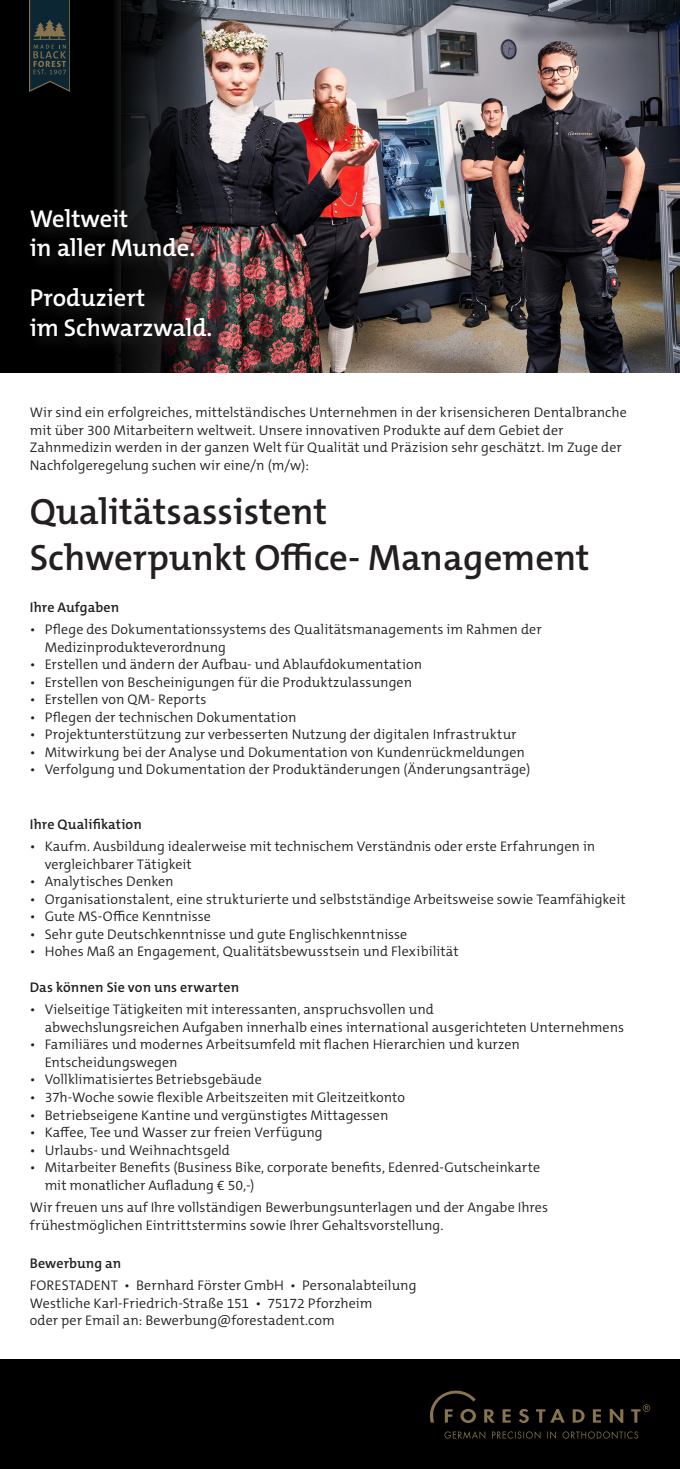
<style>
.page{position:relative;width:680px;height:1469px;background:#fff}
.page>*{position:absolute;margin:0;border:0;box-sizing:border-box;transform-origin:0 0}
.t1{font:600 36.75px/45.5px "The Mix C5";color:#231f20}
.t2{font:600 24.5px/29.8px "The Mix C5";color:#fff}
.t3{font:300 14px/17.5px "The Mix C5";letter-spacing:.005em;color:#231f20}
.t4{font:600 14px "The Mix C5";letter-spacing:.005em;color:#231f20}
</style>
<div class="page">
<div style="left:0;top:1359px;width:680px;height:109px;background:#000"></div>
<img style="left:218px;top:0;width:462px;height:372px">
<svg style="left:0;top:0;width:218px;height:372px;background:#111112"></svg>
<svg style="left:484px;top:1409px;width:10px;height:13px"></svg>
<svg style="left:502px;top:1409px;width:8px;height:13px"></svg>
<svg style="left:519px;top:1409px;width:10px;height:13px"></svg>
<svg style="left:536px;top:1409px;width:28px;height:13px"></svg>
<svg style="left:572px;top:1409px;width:12px;height:13px"></svg>
<svg style="left:593px;top:1409px;width:8px;height:13px"></svg>
<svg style="left:609px;top:1409px;width:14px;height:13px"></svg>
<svg style="left:631px;top:1404px;width:19px;height:18px"></svg>
<svg style="left:430px;top:1390px;width:46px;height:32px"></svg>
<svg style="left:444px;top:1431px;width:194px;height:7px"></svg>
<svg style="left:30px;top:0;width:40px;height:92px;background:#243235"></svg>
<svg style="left:28px;top:205px;width:200px;height:148px;background:#1a1415"></svg>
<h2 class="t2" style="left:30px;top:204px;width:167px">Weltweit<br>in aller Munde.</h2>
<h2 class="t2" style="left:30px;top:283px;width:184px">Produziert<br>im Schwarzwald.</h2>
<p class="t3" style="left:30px;top:404px;width:598px">Wir sind ein erfolgreiches, mittelständisches Unternehmen in der krisensicheren Dentalbranche mit über 300 Mitarbeitern weltweit. Unsere innovativen Produkte auf dem Gebiet der Zahnmedizin werden in der ganzen Welt für Qualität und Präzision sehr geschätzt. Im Zuge der Nachfolgeregelung suchen wir eine/n (m/w):</p>
<h1 class="t1" style="left:30px;top:489px;width:561px">Qualitätsassistent<br>Schwerpunkt Office- Management</h1>
<p class="t4" style="left:30px;top:598px;width:91px">Ihre Aufgaben</p>
<p class="t3" style="left:45px;top:621px;width:498px;text-indent:-15px">• Pflege des Dokumentationssystems des Qualitätsmanagements im Rahmen der<br>Medizinprodukteverordnung</p>
<p class="t3" style="left:30px;top:656px;width:394px">• Erstellen und ändern der Aufbau- und Ablaufdokumentation</p>
<p class="t3" style="left:30px;top:673px;width:384px">• Erstellen von Bescheinigungen für die Produktzulassungen</p>
<p class="t3" style="left:30px;top:691px;width:178px">• Erstellen von QM- Reports</p>
<p class="t3" style="left:30px;top:708px;width:268px">• Pflegen der technischen Dokumentation</p>
<p class="t3" style="left:30px;top:726px;width:488px">• Projektunterstützung zur verbesserten Nutzung der digitalen Infrastruktur</p>
<p class="t3" style="left:30px;top:743px;width:496px">• Mitwirkung bei der Analyse und Dokumentation von Kundenrückmeldungen</p>
<p class="t3" style="left:30px;top:761px;width:502px">• Verfolgung und Dokumentation der Produktänderungen (Änderungsanträge)</p>
<p class="t4" style="left:30px;top:815px;width:114px">Ihre Qualifikation</p>
<p class="t3" style="left:45px;top:837px;width:552px;text-indent:-15px">• Kaufm. Ausbildung idealerweise mit technischem Verständnis oder erste Erfahrungen in vergleichbarer Tätigkeit</p>
<p class="t3" style="left:30px;top:872px;width:145px">• Analytisches Denken</p>
<p class="t3" style="left:30px;top:890px;width:597px">• Organisationstalent, eine strukturierte und selbstständige Arbeitsweise sowie Teamfähigkeit</p>
<p class="t3" style="left:30px;top:907px;width:182px">• Gute MS-Office Kenntnisse</p>
<p class="t3" style="left:30px;top:925px;width:379px">• Sehr gute Deutschkenntnisse und gute Englischkenntnisse</p>
<p class="t3" style="left:30px;top:942px;width:430px">• Hohes Maß an Engagement, Qualitätsbewusstsein und Flexibilität</p>
<p class="t4" style="left:30px;top:978px;width:211px">Das können Sie von uns erwarten</p>
<p class="t3" style="left:45px;top:1001px;width:581px;text-indent:-15px">• Vielseitige Tätigkeiten mit interessanten, anspruchsvollen und<br>abwechslungsreichen Aufgaben innerhalb eines international ausgerichteten Unternehmens</p>
<p class="t3" style="left:45px;top:1036px;width:477px;text-indent:-15px">• Familiäres und modernes Arbeitsumfeld mit flachen Hierarchien und kurzen<br>Entscheidungswegen</p>
<p class="t3" style="left:30px;top:1071px;width:233px">• Vollklimatisiertes Betriebsgebäude</p>
<p class="t3" style="left:30px;top:1088px;width:376px">• 37h-Woche sowie flexible Arbeitszeiten mit Gleitzeitkonto</p>
<p class="t3" style="left:30px;top:1106px;width:360px">• Betriebseigene Kantine und vergünstigtes Mittagessen</p>
<p class="t3" style="left:30px;top:1123px;width:294px">• Kaffee, Tee und Wasser zur freien Verfügung</p>
<p class="t3" style="left:30px;top:1141px;width:202px">• Urlaubs- und Weihnachtsgeld</p>
<p class="t3" style="left:45px;top:1158px;width:497px;text-indent:-15px">• Mitarbeiter Benefits (Business Bike, corporate benefits, Edenred-Gutscheinkarte mit monatlicher Aufladung € 50,-)</p>
<p class="t3" style="left:30px;top:1198px;width:520px">Wir freuen uns auf Ihre vollständigen Bewerbungsunterlagen und der Angabe Ihres frühestmöglichen Eintrittstermins sowie Ihrer Gehaltsvorstellung.</p>
<p class="t4" style="left:30px;top:1253px;width:93px">Bewerbung an</p>
<p class="t3" style="left:30px;top:1276px;width:388px">FORESTADENT • Bernhard Förster GmbH • Personalabteilung<br>Westliche Karl-Friedrich-Straße 151 • 75172 Pforzheim<br>oder per Email an: Bewerbung@forestadent.com</p>
</div>
